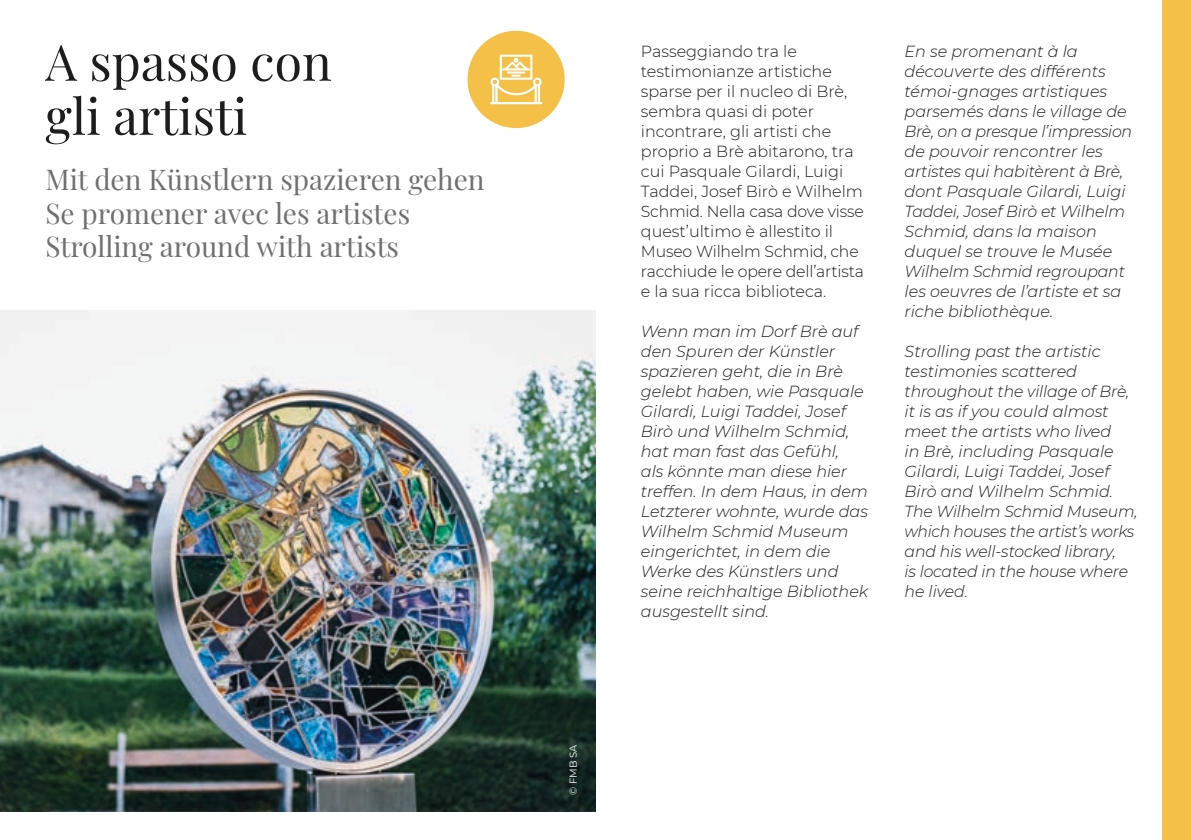
<style>
.page{position:relative;width:1191px;height:840px;background:#fff}
.page>*{position:absolute;margin:0;border:0;box-sizing:border-box;transform-origin:0 0}
.t1{font:50px/54px "Playfair Display";color:#1d1d1b}
.t2{font:28px "Playfair Display";color:#70706f}
.t3{font:italic 300 16px/20px "Montserrat";color:#1d1d1b}
.t4{font:300 16px/20px "Montserrat";color:#1d1d1b}
.ParaStyle01-Interlin{font:10px "Montserrat";color:#fff}
</style>
<div class="page">
<div style="left:466px;top:30px;width:100px;height:99px;background:#f4c048;border-radius:50%"></div>
<div style="left:465px;top:28px;width:102px;height:102px;border:2px solid #fff;border-radius:50%"></div>
<svg style="left:490px;top:55px;width:52px;height:49px"></svg>
<div style="left:1162px;top:0;width:29px;height:839px;background:#f4c048"></div>
<img style="left:0;top:310px;width:595px;height:501px">
<p class="t1" style="left:45px;top:31px;width:288px">A spasso con gli artisti</p>
<p class="t2" style="left:45px;top:158px;width:441px">Mit den Künstlern spazieren gehen</p>
<p class="t2" style="left:45px;top:191px;width:366px">Se promener avec les artistes</p>
<p class="t2" style="left:45px;top:225px;width:355px">Strolling around with artists</p>
<p class="ParaStyle01-Interlin" style="left:566px;top:794px;width:52px;rotate:-90deg">© FMB SA</p>
<p class="t4" style="left:641px;top:40px;width:225px">Passeggiando tra le testimonianze artistiche sparse per il nucleo di Brè, sembra quasi di poter incontrare, gli artisti che proprio a Brè abitarono, tra cui Pasquale Gilardi, Luigi<br>Taddei, Josef Birò e Wilhelm<br>Schmid. Nella casa dove visse quest’ultimo è allestito il<br>Museo Wilhelm Schmid, che racchiude le opere dell’artista e la sua ricca biblioteca.</p>
<p class="t3" style="left:641px;top:320px;width:229px">Wenn man im Dorf Brè auf den Spuren der Künstler spazieren geht, die in Brè gelebt haben, wie Pasquale<br>Gilardi, Luigi Taddei, Josef<br>Birò und Wilhelm Schmid, hat man fast das Gefühl,<br>als könnte man diese hier treffen. In dem Haus, in dem<br>Letzterer wohnte, wurde das<br>Wilhelm Schmid Museum eingerichtet, in dem die<br>Werke des Künstlers und seine reichhaltige Bibliothek ausgestellt sind.</p>
<p class="t3" style="left:904px;top:40px;width:229px">En se promenant à la découverte des différents témoi-gnages artistiques parsemés dans le village de<br>Brè, on a presque l’impression de pouvoir rencontrer les artistes qui habitèrent à Brè, dont Pasquale Gilardi, Luigi<br>Taddei, Josef Birò et Wilhelm<br>Schmid, dans la maison duquel se trouve le Musée<br>Wilhelm Schmid regroupant les oeuvres de l’artiste et sa riche bibliothèque.</p>
<p class="t3" style="left:904px;top:340px;width:226px">Strolling past the artistic testimonies scattered throughout the village of Brè, it is as if you could almost meet the artists who lived in Brè, including Pasquale<br>Gilardi, Luigi Taddei, Josef<br>Birò and Wilhelm Schmid.</p>
<p class="t3" style="left:904px;top:500px;width:235px">The Wilhelm Schmid Museum, which houses the artist’s works and his well-stocked library,<br>is located in the house where he lived.</p>
</div>
